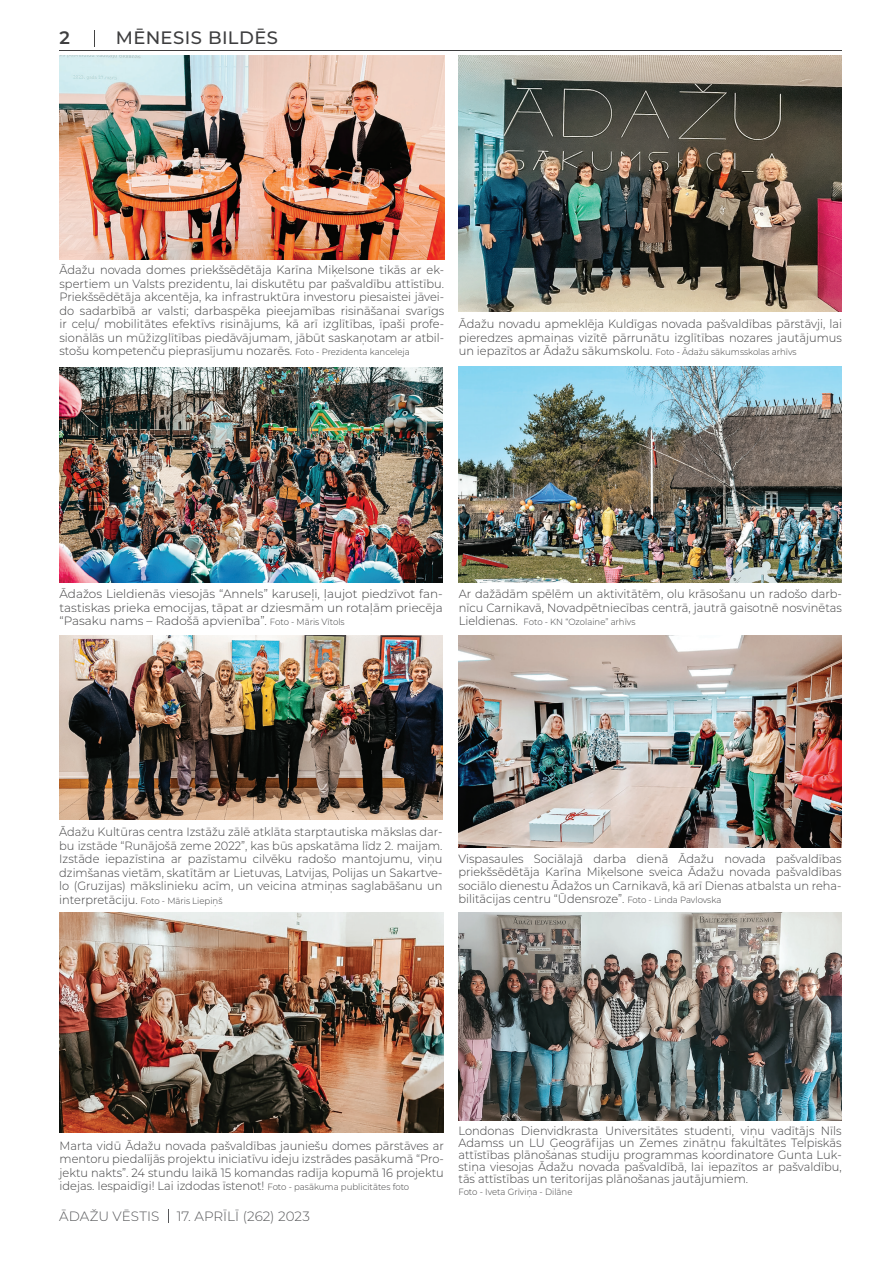
<style>
.page{position:relative;width:893px;height:1263px;background:#fff}
.page>*{position:absolute;margin:0;border:0;box-sizing:border-box;transform-origin:0 0}
.Rubrikas{font:500 18px "Montserrat";letter-spacing:.025em;color:#3e3e3f}
.t1{font:600 18px "Montserrat";color:#3e3e3f}
.t2{font:300 13.5px "Montserrat";color:#57585a}
.Pamatfonts{font:300 12px/13.5px "Montserrat";color:#3e3e3f;text-align:justify;scale:.95 1}
.Pamatfonts-2{font:300 12px/13.5px "Montserrat";color:#3e3e3f;text-align:justify}
.t3{font:300 9px "Montserrat";color:#3e3e3f;scale:.95 1}
.s1{font-size:9px}
.s2{font-size:12px}
</style>
<div class="page">
<svg style="left:168px;top:1209px;width:1px;height:13px"></svg>
<hr style="left:60px;top:50px;width:782px;height:1px;background:#3e3e3f">
<svg style="left:94px;top:30px;width:1px;height:17px"></svg>
<img style="left:459px;top:367px;width:383px;height:215px">
<img style="left:459px;top:55px;width:383px;height:256px">
<img style="left:60px;top:636px;width:382px;height:184px">
<img style="left:458px;top:636px;width:383px;height:211px">
<img style="left:60px;top:55px;width:384px;height:204px">
<img style="left:59px;top:912px;width:385px;height:220px">
<img style="left:458px;top:912px;width:384px;height:208px">
<img style="left:60px;top:367px;width:383px;height:215px">
<h1 class="t1" style="left:60px;top:25px;width:12px">2</h1>
<p class="Rubrikas" style="left:116px;top:25px;width:164px">MĒNESIS BILDĒS</p>
<p class="Pamatfonts" style="left:60px;top:263px;width:406px">Ādažu novada domes priekšsēdētāja Karīna Miķelsone tikās ar ek&shy;spertiem un Valsts prezidentu, lai diskutētu par pašvaldību attīstību.<br>Priekšsēdētāja akcentēja, ka infrastruktūra investoru piesaistei jāvei&shy;do sadarbībā ar valsti; darbaspēka pieejamības risināšanai svarīgs ir ceļu/ mobilitātes efektīvs risinājums, kā arī izglītības, īpaši profe&shy;sionālās un mūžizglītības piedāvājumam, jābūt saskaņotam ar atbil&shy;stošu kompetenču pieprasījumu nozarēs. <span class="s1">Foto - Prezidenta kanceleja</span></p>
<p class="Pamatfonts" style="left:459px;top:317px;width:405px">Ādažu novadu apmeklēja Kuldīgas novada pašvaldības pārstāvji, lai pieredzes apmaiņas vizītē pārrunātu izglītības nozares jautājumus un iepazītos ar Ādažu sākumskolu. <span class="s1">Foto - Ādažu sākumsskolas arhīvs</span></p>
<p class="Pamatfonts-2" style="left:60px;top:587px;width:385px">Ādažos Lieldienās viesojās “Annels” karuseļi, ļaujot piedzīvot fan&shy;tastiskas prieka emocijas, tāpat ar dziesmām un rotaļām priecēja “Pasaku nams – Radošā apvienība”. <span class="s1">Foto - Māris Vītols</span></p>
<p class="Pamatfonts" style="left:459px;top:587px;width:405px">Ar dažādām spēlēm un aktivitātēm, olu krāsošanu un radošo darb&shy;nīcu Carnikavā, Novadpētniecības centrā, jautrā gaisotnē nosvinētas</p>
<p class="t3" style="left:459px;top:616px;width:188px"><span class="s2">Lieldienas.</span> Foto - KN “Ozolaine” arhīvs</p>
<p class="Pamatfonts" style="left:59px;top:825px;width:405px">Ādažu Kultūras centra Izstāžu zālē atklāta starptautiska mākslas dar&shy;bu izstāde “Runājošā zeme 2022”, kas būs apskatāma līdz 2. maijam.<br>Izstāde iepazīstina ar pazīstamu cilvēku radošo mantojumu, viņu dzimšanas vietām, skatītām ar Lietuvas, Latvijas, Polijas un Sakartve&shy;lo (Gruzijas) mākslinieku acīm, un veicina atmiņas saglabāšanu un</p>
<p class="t3" style="left:59px;top:894px;width:173px"><span class="s2">interpretāciju.</span> Foto - Māris Liepiņš</p>
<p class="Pamatfonts" style="left:458px;top:851px;width:405px">Vispasaules Sociālajā darba dienā Ādažu novada pašvaldības priekšsēdētāja Karīna Miķelsone sveica Ādažu novada pašvaldības sociālo dienestu Ādažos un Carnikavā, kā arī Dienas atbalsta un reha&shy;bilitācijas centru “Ūdensroze”. <span class="s1">Foto - Linda Pavlovska</span></p>
<p class="Pamatfonts" style="left:60px;top:1138px;width:406px">Marta vidū Ādažu novada pašvaldības jauniešu domes pārstāves ar mentoru piedalījās projektu iniciatīvu ideju izstrādes pasākumā “Pro&shy;jektu nakts”. 24 stundu laikā 15 komandas radīja kopumā 16 projektu idejas. Iespaidīgi! Lai izdodas īstenot! <span class="s1">Foto - pasākuma publicitātes foto</span></p>
<p class="t2" style="left:59px;top:1206px;width:102px">ĀDAŽU VĒSTIS</p>
<p class="t2" style="left:177px;top:1206px;width:135px">17. APRĪLĪ (262) 2023</p>
<p class="Pamatfonts" style="left:458px;top:1125px;width:405px;line-height:12px">Londonas Dienvidkrasta Universitātes studenti, viņu vadītājs Nīls Adamss un LU Ģeogrāfijas un Zemes zinātņu fakultātes Telpiskās attīstības plānošanas studiju programmas koordinatore Gunta Luk&shy;stiņa viesojas Ādažu novada pašvaldībā, lai iepazītos ar pašvaldību, tās attīstības un teritorijas plānošanas jautājumiem.</p>
<p class="t3" style="left:458px;top:1186px;width:121px">Foto - Iveta Grīviņa - Dilāne</p>
</div>
